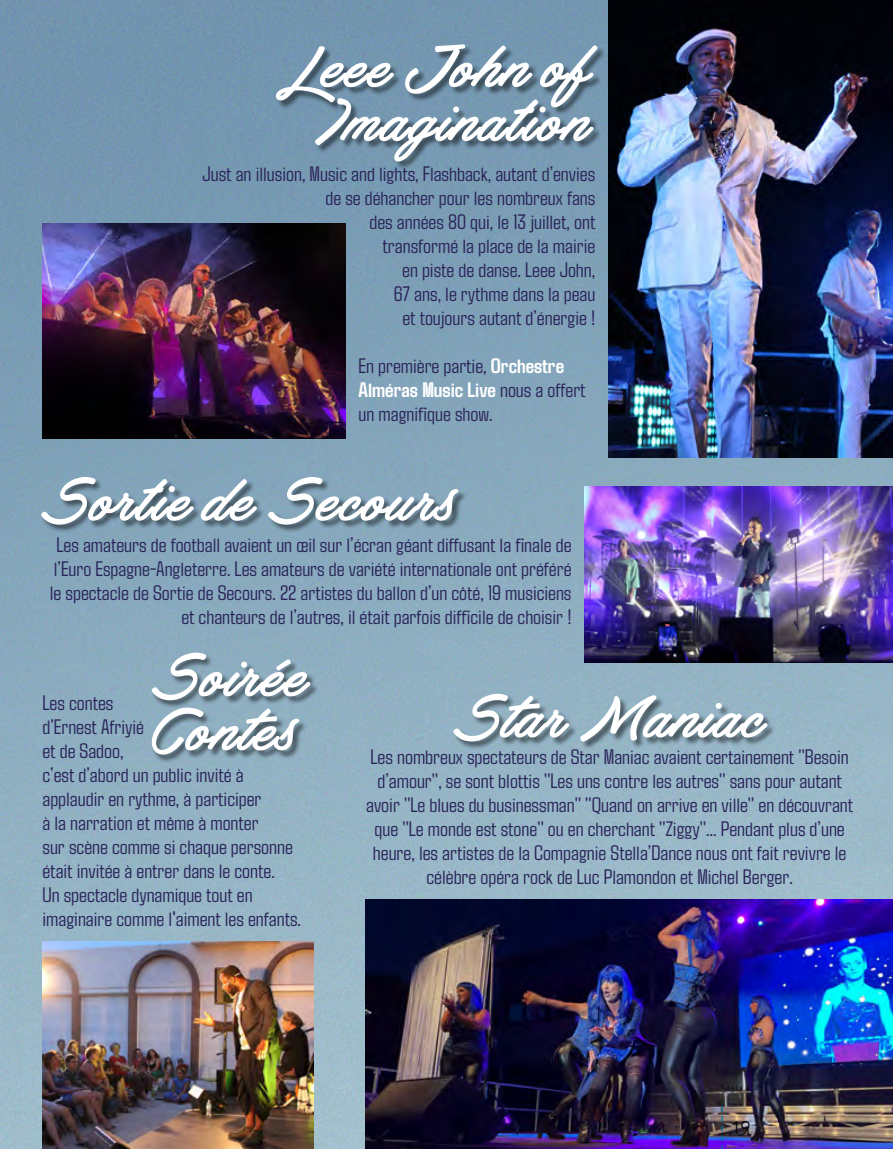
<style>
.page{position:relative;width:893px;height:1149px;background:#fff}
.page>*{position:absolute;margin:0;border:0;box-sizing:border-box;transform-origin:0 0}
.t1{font:69px/54px "Haydon Brush PERSONALUSE";letter-spacing:.035em;color:#fff}
.t2{font:21px/24px "Agdasima";color:#2a2559;text-align:right}
.t3{font:300 18px "Avenir";color:#000}
.s1{font-weight:700;color:#fff}
</style>
<div class="page">
<img style="left:0;top:0;width:893px;height:1148px">
<div style="left:454px;top:694px;width:322px;height:55px;background:#000;opacity:.5"></div>
<div style="left:42px;top:477px;width:425px;height:55px;background:#000;opacity:.5"></div>
<div style="left:152px;top:653px;width:167px;height:110px;background:#000;opacity:.5"></div>
<div style="left:277px;top:45px;width:329px;height:125px;background:#000;opacity:.5"></div>
<img style="left:608px;top:0;width:285px;height:457px">
<img style="left:43px;top:940px;width:270px;height:208px">
<img style="left:366px;top:899px;width:527px;height:249px">
<img style="left:43px;top:223px;width:303px;height:215px">
<img style="left:584px;top:486px;width:309px;height:176px">
<svg style="left:721px;top:1106px;width:2px;height:42px"></svg>
<h1 class="t1" style="left:276px;top:42px;width:316px;text-align:center">Leee John of<br>Imagination</h1>
<p class="t2" style="left:203px;top:162px;width:394px">Just an illusion, Music and lights, Flashback, autant d’envies de se déhancher pour les nombreux fans<br>des années 80 qui, le 13 juillet, ont<br>transformé la place de la mairie<br>en piste de danse. Leee John,<br>67 ans, le rythme dans la peau<br>et toujours autant d’énergie !</p>
<p class="t2" style="left:359px;top:354px;width:229px;text-align:left">En première partie, <span class="s1">Orchestre<br>Alméras Music Live</span> nous a offert un magnifique show.</p>
<h1 class="t1" style="left:41px;top:475px;width:419px">Sortie de Secours</h1>
<p class="t2" style="left:50px;top:532px;width:523px">Les amateurs de football avaient un œil sur l’écran géant diffusant la finale de l’Euro Espagne-Angleterre. Les amateurs de variété internationale ont préféré le spectacle de Sortie de Secours. 22 artistes du ballon d’un côté, 19 musiciens et chanteurs de l’autres, il était parfois difficile de choisir !</p>
<h1 class="t1" style="left:152px;top:651px;width:157px">Soirée<br>Contes</h1>
<p class="t2" style="left:42px;top:690px;width:260px;text-align:left">Les contes<br>d’Ernest Afriyié<br>et de Sadoo,<br>c’est d’abord un public invité à applaudir en rythme, à participer<br>à la narration et même à monter<br>sur scène comme si chaque personne était invitée à entrer dans le conte.<br>Un spectacle dynamique tout en imaginaire comme l'aiment les enfants.</p>
<h1 class="t1" style="left:453px;top:692px;width:312px">Star Maniac</h1>
<p class="t2" style="left:366px;top:744px;width:489px;text-align:center">Les nombreux spectateurs de Star Maniac avaient certainement "Besoin d’amour", se sont blottis "Les uns contre les autres" sans pour autant avoir "Le blues du businessman" "Quand on arrive en ville" en découvrant que "Le monde est stone" ou en cherchant "Ziggy"… Pendant plus d’une heure, les artistes de la Compagnie Stella’Dance nous ont fait revivre le célèbre opéra rock de Luc Plamondon et Michel Berger.</p>
<p class="t3" style="left:731px;top:1116px;width:20px">19</p>
</div>
